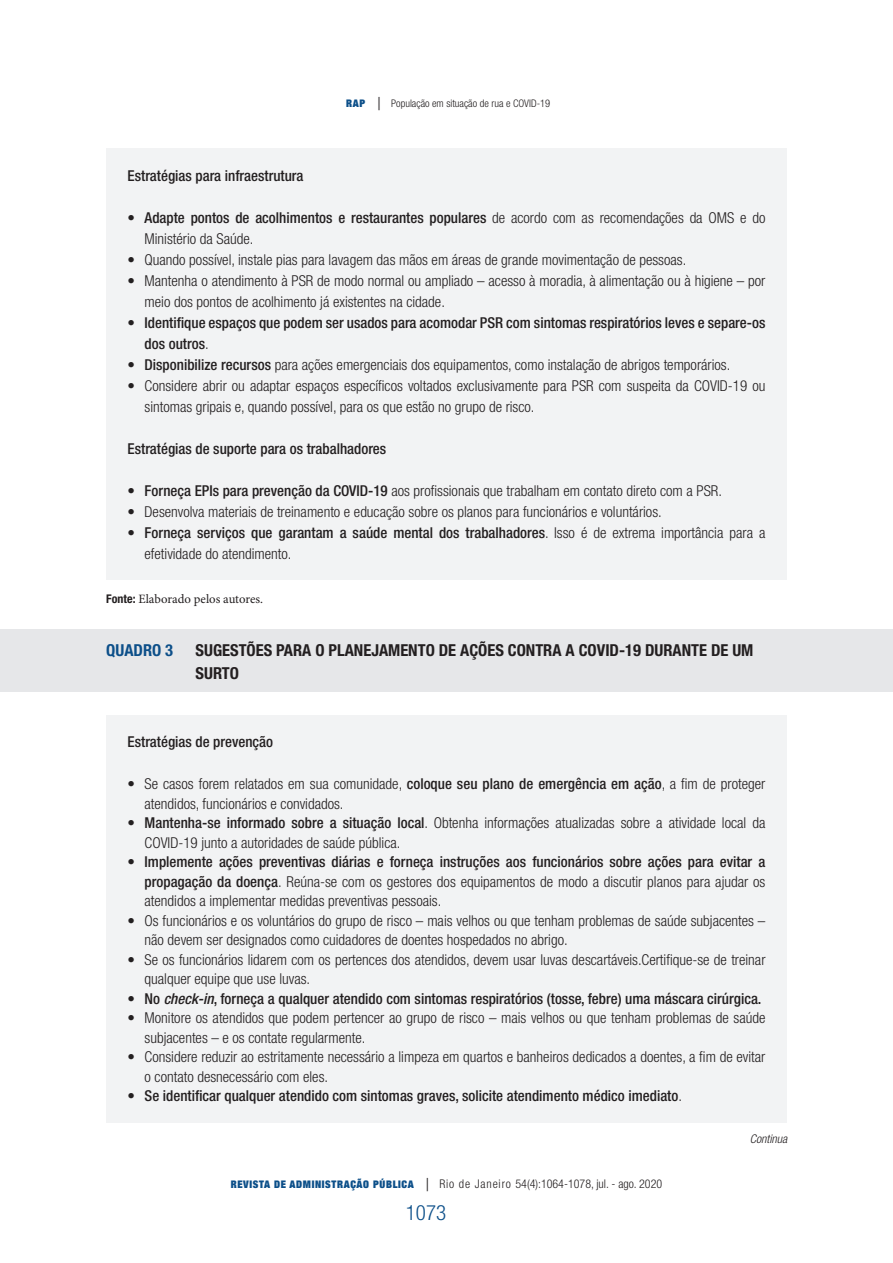
<style>
.page{position:relative;width:893px;height:1263px;background:#fff}
.page>*{position:absolute;margin:0;border:0;box-sizing:border-box;transform-origin:0 0}
.t1{font:300 condensed 21px "Helvetica Neue LT Std";color:#0c4f89}
.tit_tab{font:700 condensed 16.5px/23.1px "Helvetica Neue LT Std";color:#231f20}
.tit_tab-2{font:700 condensed 16.5px "Helvetica Neue LT Std";color:#0c4f89}
.TEXTO_TAB{font:300 condensed 15px/19.5px "Helvetica Neue LT Std";color:#231f20}
.TEXTO_TAB-2{font:500 condensed 15px/21px "Helvetica Neue LT Std";color:#231f20}
.fonte{font:12.75px "Minion Pro";color:#231f20}
.t2{font:300 condensed 12px "Helvetica Neue LT Std";color:#231f20}
.TEXTO_TAB-3{font:italic 300 condensed 12px "Helvetica Neue LT Std";color:#231f20}
.t3{font:300 condensed 10.5px "Helvetica Neue LT Std";color:#231f20}
.s1{font-family:"Helvetica Neue";font-weight:900;font-stretch:expanded;color:#0c4f89}
.s2{font-size:18px}
.s3{font-weight:500}
.s4{font-weight:300}
.s5{font-family:"Helvetica Neue LT Std";font-weight:700;font-stretch:condensed;font-size:12px}
.s6{font-style:italic}
.s7{font-family:"Helvetica Neue";font-weight:900;font-stretch:expanded;font-size:10.5px;color:#0c4f89}
</style>
<div class="page">
<div style="left:0;top:629px;width:893px;height:62px;background:#e6e7e9"></div>
<div style="left:106px;top:149px;width:681px;height:431px;background:#f2f3f4"></div>
<div style="left:106px;top:715px;width:681px;height:407px;background:#f2f3f4"></div>
<p class="t3" style="left:346px;top:98px;width:206px"><span class="s1">RAP</span> <span class="s2">|</span> População em situação de rua e COVID-19</p>
<p class="TEXTO_TAB-2" style="left:128px;top:165px;width:177px">Estratégias para infraestrutura</p>
<p class="TEXTO_TAB" style="left:145px;top:207px;width:622px;line-height:21px;text-indent:-17px">• <span class="s3">Adapte pontos de acolhimentos e restaurantes populares</span> de acordo com as recomendações da OMS e do<br>Ministério da Saúde.</p>
<p class="TEXTO_TAB" style="left:128px;top:250px;width:560px">• Quando possível, instale pias para lavagem das mãos em áreas de grande movimentação de pessoas.</p>
<p class="TEXTO_TAB" style="left:145px;top:270px;width:622px;line-height:21px;text-indent:-17px">• Mantenha o atendimento à PSR de modo normal ou ampliado – acesso à moradia, à alimentação ou à higiene – por meio dos pontos de acolhimento já existentes na cidade.</p>
<p class="TEXTO_TAB-2" style="left:145px;top:312px;width:622px;text-indent:-17px"><span class="s4">•</span> Identifique espaços que podem ser usados para acomodar PSR com sintomas respiratórios leves e separe-os dos outros<span class="s4">.</span></p>
<p class="TEXTO_TAB" style="left:128px;top:355px;width:604px">• <span class="s3">Disponibilize recursos</span> para ações emergenciais dos equipamentos, como instalação de abrigos temporários.</p>
<p class="TEXTO_TAB" style="left:145px;top:375px;width:622px;line-height:21px;text-indent:-17px">• Considere abrir ou adaptar espaços específicos voltados exclusivamente para PSR com suspeita da COVID-19 ou sintomas gripais e, quando possível, para os que estão no grupo de risco.</p>
<p class="TEXTO_TAB-2" style="left:128px;top:438px;width:260px">Estratégias de suporte para os trabalhadores</p>
<p class="TEXTO_TAB" style="left:128px;top:481px;width:596px">• <span class="s3">Forneça EPIs para prevenção da COVID-19</span> aos profissionais que trabalham em contato direto com a PSR.</p>
<p class="TEXTO_TAB" style="left:128px;top:502px;width:536px">• Desenvolva materiais de treinamento e educação sobre os planos para funcionários e voluntários.</p>
<p class="TEXTO_TAB" style="left:145px;top:522px;width:622px;line-height:21px;text-indent:-17px">• <span class="s3">Forneça serviços que garantam a saúde mental dos trabalhadores</span>. Isso é de extrema importância para a efetividade do atendimento.</p>
<p class="fonte" style="left:106px;top:591px;width:158px"><span class="s5">Fonte:</span> Elaborado pelos autores.</p>
<p class="tit_tab-2" style="left:106px;top:640px;width:68px">QUADRO 3</p>
<p class="tit_tab" style="left:196px;top:639px;width:559px">SUGESTÕES PARA O PLANEJAMENTO DE AÇÕES CONTRA A COVID-19 DURANTE DE UM<br>SURTO</p>
<p class="TEXTO_TAB-2" style="left:128px;top:731px;width:147px">Estratégias de prevenção</p>
<p class="TEXTO_TAB" style="left:145px;top:774px;width:622px;text-indent:-17px">• Se casos forem relatados em sua comunidade, <span class="s3">coloque seu plano de emergência em ação</span>, a fim de proteger atendidos, funcionários e convidados.</p>
<p class="TEXTO_TAB" style="left:145px;top:813px;width:622px;text-indent:-17px">• <span class="s3">Mantenha-se informado sobre a situação local</span>. Obtenha informações atualizadas sobre a atividade local da<br>COVID-19 junto a autoridades de saúde pública.</p>
<p class="TEXTO_TAB" style="left:145px;top:852px;width:622px;text-align:justify;text-indent:-17px">• <span class="s3">Implemente ações preventivas diárias e forneça instruções aos funcionários sobre ações para evitar a propagação da doença</span>. Reúna-se com os gestores dos equipamentos de modo a discutir planos para ajudar os atendidos a implementar medidas preventivas pessoais.</p>
<p class="TEXTO_TAB" style="left:145px;top:910px;width:622px;text-indent:-17px">• Os funcionários e os voluntários do grupo de risco – mais velhos ou que tenham problemas de saúde subjacentes – não devem ser designados como cuidadores de doentes hospedados no abrigo.</p>
<p class="TEXTO_TAB" style="left:145px;top:949px;width:622px;text-indent:-17px">• Se os funcionários lidarem com os pertences dos atendidos, devem usar luvas descartáveis.Certifique-se de treinar qualquer equipe que use luvas.</p>
<p class="TEXTO_TAB-2" style="left:128px;top:987px;width:635px"><span class="s4">•</span> No <span class="s6">check-in</span>, forneça a qualquer atendido com sintomas respiratórios (tosse, febre) uma máscara cirúrgica.</p>
<p class="TEXTO_TAB" style="left:145px;top:1008px;width:622px;text-indent:-17px">• Monitore os atendidos que podem pertencer ao grupo de risco – mais velhos ou que tenham problemas de saúde subjacentes – e os contate regularmente.</p>
<p class="TEXTO_TAB" style="left:145px;top:1047px;width:622px;text-indent:-17px">• Considere reduzir ao estritamente necessário a limpeza em quartos e banheiros dedicados a doentes, a fim de evitar o contato desnecessário com eles.</p>
<p class="TEXTO_TAB-2" style="left:128px;top:1085px;width:556px"><span class="s4">•</span> Se identificar qualquer atendido com sintomas graves, solicite atendimento médico imediato<span class="s4">.</span></p>
<p class="TEXTO_TAB-3" style="left:750px;top:1131px;width:39px">Continua</p>
<p class="t2" style="left:231px;top:1176px;width:433px"><span class="s7">REVISTA DE ADMINISTRAÇÃO PÚBLICA</span> <span class="s2">|</span> Rio de Janeiro 54(4):1064-1078, jul. - ago. 2020</p>
<h1 class="t1" style="left:406px;top:1200px;width:42px">1073</h1>
</div>
